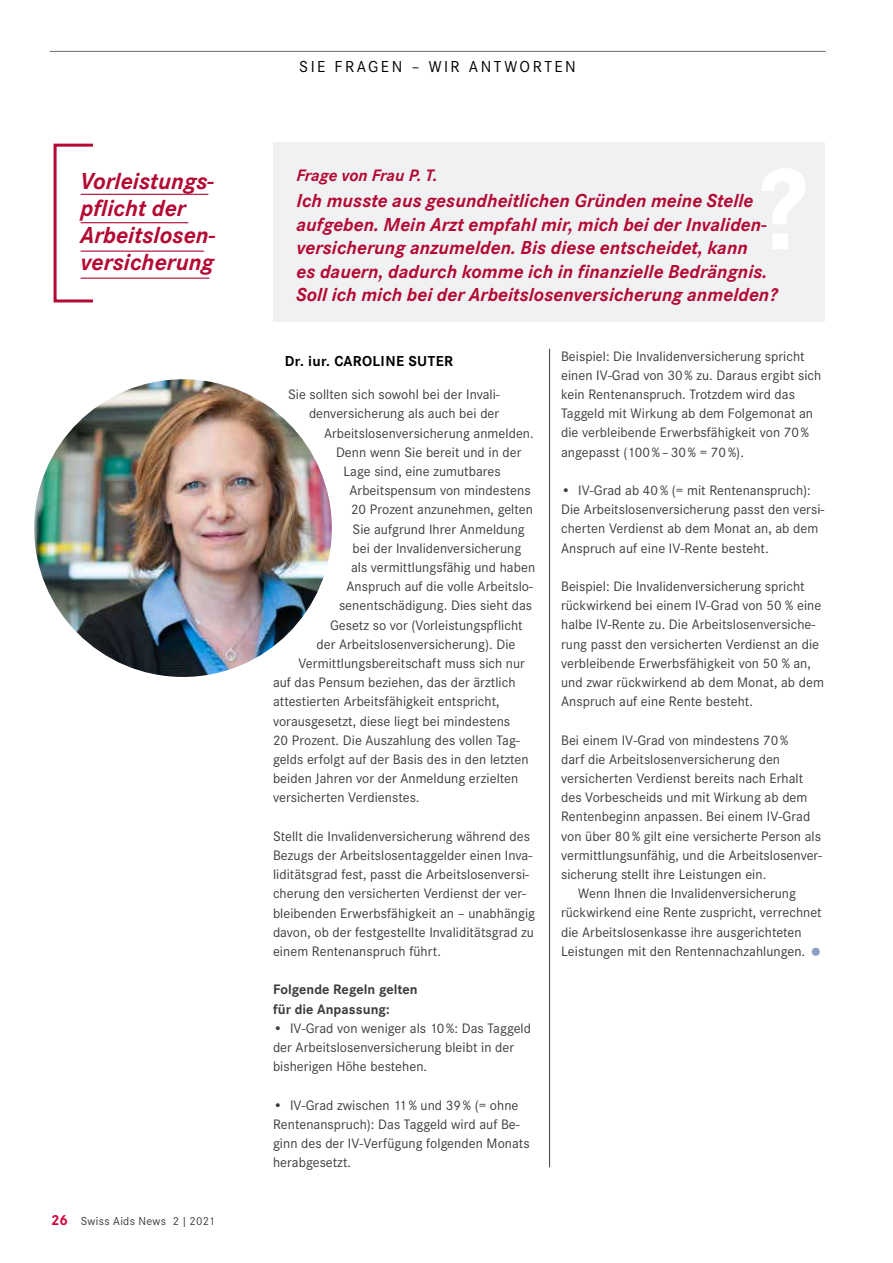
<style>
.page{position:relative;width:893px;height:1263px;background:#fff}
.page>*{position:absolute;margin:0;border:0;box-sizing:border-box;transform-origin:0 0}
.t1{font:italic 700 24px/27px "Corporate STOT";color:#b30933}
.t2{font:italic 700 19.5px/23.5px "Corporate STOT";letter-spacing:.005em;color:#b30933}
.t3{font:italic 700 17.25px "Corporate STOT";color:#b30933}
.t4{font:16.5px "Corporate STOT";letter-spacing:.15em;color:#000}
.t5{font:700 15px "Corporate STOT";letter-spacing:.025em;color:#000}
.t6{font:14.25px/19.2px "Corporate STOT";letter-spacing:.005em;color:#3c3c3b}
.t7{font:700 14.25px/19.2px "Corporate STOT";letter-spacing:.005em;color:#3c3c3b}
.t8{font:12px "Corporate STOT";letter-spacing:.025em;color:#3c3c3b}
.s1{font-weight:700;font-size:15px;color:#d0043c}
</style>
<div class="page">
<hr style="left:50px;top:51px;width:776px;height:1px;background:#706f6f">
<div style="left:273px;top:142px;width:551px;height:180px;background:#f0f1f3"></div>
<svg style="left:762px;top:168px;width:43px;height:81px"></svg>
<hr style="left:549px;top:349px;width:1px;height:818px;background:#3c3c3b">
<div style="left:54px;top:144px;width:40px;height:158px;border:3px solid #b30933"></div>
<img style="left:34px;top:379px;width:298px;height:298px;border-radius:149px">
<hr style="left:81px;top:194px;width:127px;height:1px;background:#b30933">
<hr style="left:81px;top:222px;width:107px;height:1px;background:#b30933">
<hr style="left:81px;top:251px;width:123px;height:1px;background:#b30933">
<hr style="left:81px;top:278px;width:128px;height:1px;background:#b30933">
<h1 class="t1" style="left:81px;top:168px;width:136px">Vorleistungs&shy;pflicht der<br>Arbeitslosen&shy;versicherung</h1>
<p class="t8" style="left:51px;top:1214px;width:166px"><span class="s1">26</span> Swiss Aids News 2 | 2021</p>
<p class="t4" style="left:299px;top:57px;width:278px">SIE FRAGEN – WIR ANTWORTEN</p>
<p class="t3" style="left:296px;top:165px;width:142px">Frage von Frau P. T.</p>
<p class="t2" style="left:296px;top:189px;width:482px">Ich musste aus gesundheitlichen Gründen meine Stelle aufgeben. Mein Arzt empfahl mir, mich bei der Invaliden&shy;versicherung anzumelden. Bis diese entscheidet, kann<br>es dauern, dadurch komme ich in finanzielle Bedrängnis.<br>Soll ich mich bei der Arbeitslosenversicherung anmelden?</p>
<p class="t5" style="left:285px;top:353px;width:170px">Dr. iur. CAROLINE SUTER</p>
<p class="t6" style="left:288px;top:385px;width:213px">Sie sollten sich sowohl bei der Invali-</p>
<p class="t6" style="left:309px;top:404px;width:192px">denversicherung als auch bei der</p>
<p class="t6" style="left:324px;top:423px;width:211px">Arbeitslosenversicherung anmelden.</p>
<p class="t6" style="left:336px;top:443px;width:187px">Denn wenn Sie bereit und in der</p>
<p class="t6" style="left:343px;top:462px;width:159px">Lage sind, eine zumutbares</p>
<p class="t6" style="left:349px;top:481px;width:183px">Arbeitspensum von mindestens</p>
<p class="t6" style="left:351px;top:500px;width:183px">20 Prozent anzunehmen, gelten</p>
<p class="t6" style="left:352px;top:519px;width:174px">Sie aufgrund Ihrer Anmeldung</p>
<p class="t6" style="left:352px;top:538px;width:170px">bei der Invalidenversicherung</p>
<p class="t6" style="left:351px;top:558px;width:186px">als vermittlungsfähig und haben</p>
<p class="t6" style="left:346px;top:577px;width:188px">Anspruch auf die volle Arbeitslo-</p>
<p class="t6" style="left:339px;top:596px;width:195px">senentschädigung. Dies sieht das</p>
<p class="t6" style="left:330px;top:615px;width:194px">Gesetz so vor (Vorleistungspflicht</p>
<p class="t6" style="left:316px;top:634px;width:200px">der Arbeitslosenversicherung). Die</p>
<p class="t6" style="left:298px;top:654px;width:228px">Vermittlungsbereitschaft muss sich nur</p>
<p class="t6" style="left:273px;top:673px;width:244px">auf das Pensum beziehen, das der ärztlich</p>
<p class="t6" style="left:273px;top:692px;width:228px">attestierten Arbeitsfähigkeit entspricht,</p>
<p class="t6" style="left:273px;top:711px;width:239px">vorausgesetzt, diese liegt bei mindestens</p>
<p class="t6" style="left:273px;top:730px;width:248px">20 Prozent. Die Auszahlung des vollen Tag-</p>
<p class="t6" style="left:273px;top:750px;width:257px">gelds erfolgt auf der Basis des in den letzten</p>
<p class="t6" style="left:273px;top:769px;width:247px">beiden Jahren vor der Anmeldung erzielten</p>
<p class="t6" style="left:273px;top:788px;width:148px">versicherten Verdienstes.</p>
<p class="t6" style="left:273px;top:826px;width:264px">Stellt die Invalidenversicherung während des Bezugs der Arbeitslosentaggelder einen Inva&shy;liditätsgrad fest, passt die Arbeitslosenversi&shy;cherung den versicherten Verdienst der ver&shy;bleibenden Erwerbsfähigkeit an – unabhängig davon, ob der festgestellte Invaliditätsgrad zu einem Rentenanspruch führt.</p>
<p class="t7" style="left:273px;top:980px;width:146px">Folgende Regeln gelten für die Anpassung:</p>
<p class="t6" style="left:273px;top:1018px;width:260px">• IV-Grad von weniger als 10%: Das Taggeld der Arbeitslosenversicherung bleibt in der bisherigen Höhe bestehen.</p>
<p class="t6" style="left:273px;top:1095px;width:258px">• IV-Grad zwischen 11% und 39% (= ohne Rentenanspruch): Das Taggeld wird auf Be&shy;ginn des der IV-Verfügung folgenden Monats herabgesetzt.</p>
<p class="t6" style="left:561px;top:346px;width:262px">Beispiel: Die Invalidenversicherung spricht einen IV-Grad von 30% zu. Daraus ergibt sich kein Rentenanspruch. Trotzdem wird das Taggeld mit Wirkung ab dem Folgemonat an die verbleibende Erwerbsfähigkeit von 70% angepasst (100%–30% = 70%).</p>
<p class="t6" style="left:561px;top:481px;width:265px">• IV-Grad ab 40% (= mit Rentenanspruch):<br>Die Arbeitslosenversicherung passt den versi&shy;cherten Verdienst ab dem Monat an, ab dem Anspruch auf eine IV-Rente besteht.</p>
<p class="t6" style="left:561px;top:577px;width:264px">Beispiel: Die Invalidenversicherung spricht rückwirkend bei einem IV-Grad von 50 % eine halbe IV-Rente zu. Die Arbeitslosenversiche&shy;rung passt den versicherten Verdienst an die verbleibende Erwerbsfähigkeit von 50 % an, und zwar rückwirkend ab dem Monat, ab dem Anspruch auf eine Rente besteht.</p>
<p class="t6" style="left:561px;top:730px;width:229px">Bei einem IV-Grad von mindestens 70%</p>
<p class="t6" style="left:561px;top:749px;width:221px">darf die Arbeitslosenversicherung den</p>
<p class="t6" style="left:561px;top:769px;width:244px">versicherten Verdienst bereits nach Erhalt</p>
<p class="t6" style="left:561px;top:788px;width:248px">des Vorbescheids und mit Wirkung ab dem</p>
<p class="t6" style="left:561px;top:807px;width:251px">Rentenbeginn anpassen. Bei einem IV-Grad</p>
<p class="t6" style="left:561px;top:826px;width:261px">von über 80% gilt eine versicherte Person als</p>
<p class="t6" style="left:561px;top:845px;width:262px">vermittlungsunfähig, und die Arbeitslosenver-</p>
<p class="t6" style="left:561px;top:865px;width:207px">sicherung stellt ihre Leistungen ein.</p>
<p class="t6" style="left:578px;top:884px;width:219px">Wenn Ihnen die Invalidenversicherung</p>
<p class="t6" style="left:561px;top:903px;width:262px">rückwirkend eine Rente zuspricht, verrechnet</p>
<p class="t6" style="left:561px;top:922px;width:242px">die Arbeitslosenkasse ihre ausgerichteten</p>
<p class="t6" style="left:561px;top:941px;width:246px">Leistungen mit den Rentennachzahlungen.</p>
</div>
